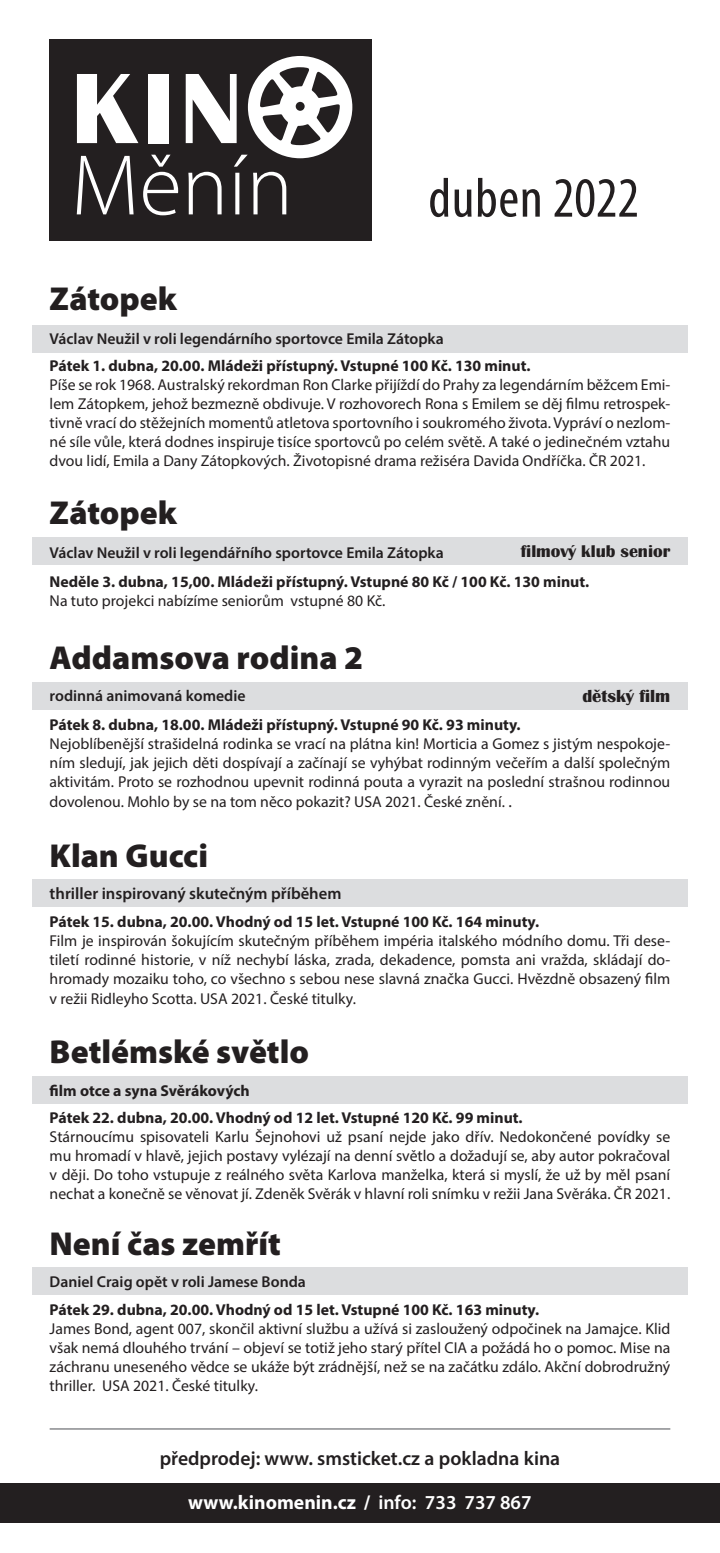
<style>
.page{position:relative;width:720px;height:1553px;background:#fff}
.page>*{position:absolute;margin:0;border:0;box-sizing:border-box;transform-origin:0 0}
.t1{font:condensed 56px "Myriad Pro";letter-spacing:.01em;color:#231f20}
.t2{font:900 33.25px "Myriad Pro";color:#231f20}
.t3{font:600 19.78px "Myriad Pro";color:#231f20}
.t4{font:700 19.78px "Myriad Pro";color:#fff}
.t5{font:700 18.03px "Britannic TOT";color:#231f20}
.t6{font:700 17.5px "Britannic TOT";color:#231f20}
.t7{font:600 16.62px "Myriad Pro";color:#231f20}
.t8{font:15.75px/18.9px "Myriad Pro";color:#231f20;text-align:justify}
.t9{font:700 15.75px "Myriad Pro";color:#231f20}
.t10{font:600 15.75px "Myriad Pro";color:#231f20}
.s1{font-size:57.05px}
.s2{font-size:16.62px}
.s3{font-weight:600}
</style>
<div class="page">
<div style="left:0;top:1483px;width:719px;height:40px;background:#231f20"></div>
<div style="left:50px;top:40px;width:322px;height:201px;background:#231f20"></div>
<svg style="left:77px;top:74px;width:61px;height:69px"></svg>
<div style="left:149px;top:74px;width:20px;height:69px;background:#fff"></div>
<svg style="left:77px;top:156px;width:56px;height:58px"></svg>
<svg style="left:143px;top:155px;width:35px;height:60px"></svg>
<svg style="left:186px;top:56px;width:166px;height:158px"></svg>
<div style="left:32px;top:325px;width:655px;height:27px;background:#dcdddf"></div>
<div style="left:32px;top:682px;width:655px;height:27px;background:#dcdddf"></div>
<div style="left:32px;top:879px;width:655px;height:27px;background:#dcdddf"></div>
<div style="left:32px;top:1076px;width:655px;height:27px;background:#dcdddf"></div>
<div style="left:32px;top:1267px;width:655px;height:28px;background:#dcdddf"></div>
<div style="left:32px;top:537px;width:655px;height:28px;background:#dcdddf"></div>
<hr style="left:50px;top:1428px;width:620px;height:1px;background:#808285">
<h2 class="t2" style="left:50px;top:277px;width:129px">Zátopek</h2>
<h1 class="t1" style="left:428px;top:164px;width:212px">duben <span class="s1">2022</span></h1>
<p class="t10" style="left:50px;top:328px;width:395px">Václav Neužil v roli legendárního sportovce Emila Zátopka</p>
<p class="t9" style="left:50px;top:356px;width:482px">Pátek 1. dubna, 20.00. Mládeži přístupný. Vstupné 100 Kč. 130 minut.</p>
<p class="t8" style="left:50px;top:375px;width:622px">Píše se rok 1968. Australský rekordman Ron Clarke přijíždí do Prahy za legendárním běžcem Emi&shy;lem Zátopkem, jehož bezmezně obdivuje. V rozhovorech Rona s Emilem se děj filmu retrospek&shy;tivně vrací do stěžejních momentů atletova sportovního i soukromého života. Vypráví o nezlom&shy;né síle vůle, která dodnes inspiruje tisíce sportovců po celém světě. A také o jedinečném vztahu dvou lidí, Emila a Dany Zátopkových. Životopisné drama režiséra Davida Ondříčka. ČR 2021.</p>
<h2 class="t2" style="left:50px;top:490px;width:129px">Zátopek</h2>
<p class="t10" style="left:50px;top:543px;width:395px">Václav Neužil v roli legendářního sportovce Emila Zátopka</p>
<p class="t6" style="left:520px;top:541px;width:151px">filmový klub senior</p>
<p class="t9" style="left:50px;top:572px;width:541px">Neděle 3. dubna, 15,00. Mládeži přístupný. Vstupné 80 Kč / 100 Kč. 130 minut.</p>
<p class="t8" style="left:50px;top:591px;width:337px">Na tuto projekci nabízíme seniorům vstupné 80 Kč.</p>
<h2 class="t2" style="left:50px;top:635px;width:315px">Addamsova rodina 2</h2>
<p class="t10" style="left:50px;top:686px;width:197px">rodinná animovaná komedie</p>
<p class="t5" style="left:582px;top:685px;width:89px">dětský film</p>
<p class="t9" style="left:50px;top:715px;width:472px">Pátek 8. dubna, 18.00. Mládeži přístupný. Vstupné 90 Kč. 93 minuty.</p>
<p class="t8" style="left:50px;top:734px;width:622px">Nejoblíbenější strašidelná rodinka se vrací na plátna kin! Morticia a Gomez s jistým nespokoje&shy;ním sledují, jak jejich děti dospívají a začínají se vyhýbat rodinným večeřím a další společným aktivitám. Proto se rozhodnou upevnit rodinná pouta a vyrazit na poslední strašnou rodinnou dovolenou. Mohlo by se na tom něco pokazit? USA 2021. České znění. <span class="s2">.</span></p>
<h2 class="t2" style="left:50px;top:833px;width:160px">Klan Gucci</h2>
<p class="t7" style="left:50px;top:883px;width:293px">thriller inspirovaný skutečným příběhem</p>
<p class="t9" style="left:50px;top:911px;width:490px">Pátek 15. dubna, 20.00. Vhodný od 15 let. Vstupné 100 Kč. 164 minuty.</p>
<p class="t8" style="left:50px;top:930px;width:622px">Film je inspirován šokujícím skutečným příběhem impéria italského módního domu. Tři dese&shy;tiletí rodinné historie, v níž nechybí láska, zrada, dekadence, pomsta ani vražda, skládají do&shy;hromady mozaiku toho, co všechno s sebou nese slavná značka Gucci. Hvězdně obsazený film v režii Ridleyho Scotta. USA 2021. České titulky.</p>
<h2 class="t2" style="left:50px;top:1030px;width:261px">Betlémské světlo</h2>
<p class="t9" style="left:50px;top:1080px;width:201px">film otce a syna Svěrákových</p>
<p class="t9" style="left:50px;top:1107px;width:474px">Pátek 22. dubna, 20.00. Vhodný od 12 let. Vstupné 120 Kč. 99 minut.</p>
<p class="t8" style="left:50px;top:1127px;width:622px">Stárnoucímu spisovateli Karlu Šejnohovi už psaní nejde jako dřív. Nedokončené povídky se mu hromadí v hlavě, jejich postavy vylézají na denní světlo a dožadují se, aby autor pokračoval v ději. Do toho vstupuje z reálného světa Karlova manželka, která si myslí, že už by měl psaní nechat a konečně se věnovat jí. Zdeněk Svěrák v hlavní roli snímku v režii Jana Svěráka. ČR 2021.</p>
<h2 class="t2" style="left:50px;top:1221px;width:232px">Není čas zemřít</h2>
<p class="t10" style="left:50px;top:1271px;width:257px">Daniel Craig opět v roli Jamese Bonda</p>
<p class="t9" style="left:50px;top:1300px;width:490px">Pátek 29. dubna, 20.00. Vhodný od 15 let. Vstupné 100 Kč. 163 minuty.</p>
<p class="t8" style="left:50px;top:1319px;width:622px">James Bond, agent 007, skončil aktivní službu a užívá si zasloužený odpočinek na Jamajce. Klid však nemá dlouhého trvání – objeví se totiž jeho starý přítel CIA a požádá ho o pomoc. Mise na záchranu uneseného vědce se ukáže být zrádnější, než se na začátku zdálo. Akční dobrodružný thriller. USA 2021. České titulky.</p>
<p class="t3" style="left:160px;top:1445px;width:402px">předprodej: www. smsticket.cz a pokladna kina</p>
<p class="t4" style="left:188px;top:1489px;width:345px">www.kinomenin.cz / <span class="s3">info: 733 737 867</span></p>
</div>
